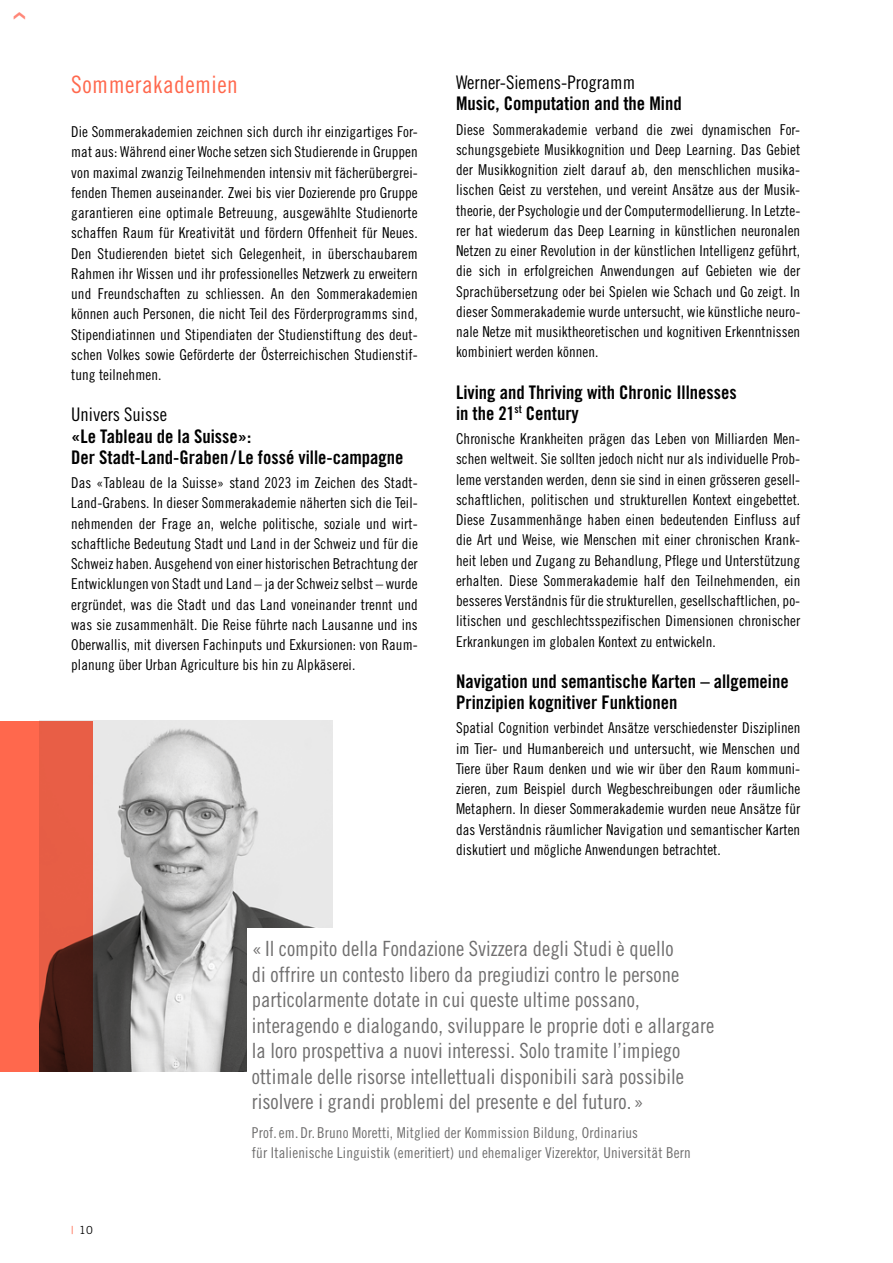
<style>
.page{position:relative;width:893px;height:1263px;background:#fff}
.page>*{position:absolute;margin:0;border:0;box-sizing:border-box;transform-origin:0 0}
.t1{font:24px "Trade Gothic Cond Eighteen";letter-spacing:.02em;color:#ff684d}
.t2{font:21px/25.5px "Trade Gothic LT Pro Cn 18";color:#706f6f}
.t3{font:18.75px/21px "Trade Gothic Bold Cond Twenty";color:#000}
.t4{font:18.75px "Trade Gothic Cond Eighteen";color:#000}
.t5{font:15px/20.2px "Trade Gothic Cond Eighteen";letter-spacing:.005em;color:#000;text-align:justify}
.t6{font:15px/20.2px "Trade Gothic Cond Eighteen";letter-spacing:.01em;color:#706f6f}
.t7{font:11.1px "Trade Gothic";color:#000}
.s1{font-family:"Trade Gothic Cond Eighteen";color:#ff684d}
</style>
<div class="page">
<img style="left:92px;top:721px;width:241px;height:350px">
<div style="left:248px;top:928px;width:493px;height:269px;background:#fff"></div>
<svg style="left:0;top:721px;width:92px;height:350px;background:#d3553f"></svg>
<h1 class="t1" style="left:71px;top:70px;width:168px">Sommerakademien</h1>
<p class="t5" style="left:71px;top:122px;width:348px">Die Sommerakademien zeichnen sich durch ihr einzigartiges For&shy;mat aus: Während einer Woche setzen sich Studierende in Gruppen von maximal zwanzig Teilnehmenden intensiv mit fächerübergrei&shy;fenden Themen auseinander. Zwei bis vier Dozierende pro Gruppe garantieren eine optimale Betreuung, ausgewählte Studienorte schaffen Raum für Kreativität und fördern Offenheit für Neues.<br>Den Studierenden bietet sich Gelegenheit, in überschaubarem Rahmen ihr Wissen und ihr professionelles Netzwerk zu erweitern und Freundschaften zu schliessen. An den Sommerakademien können auch Personen, die nicht Teil des Förderprogramms sind, Stipendiatinnen und Stipendiaten der Studienstiftung des deut&shy;schen Volkes sowie Geförderte der Österreichischen Studienstif&shy;tung teilnehmen.</p>
<p class="t4" style="left:71px;top:404px;width:97px">Univers Suisse</p>
<p class="t3" style="left:71px;top:425px;width:334px">«Le Tableau de la Suisse»:<br>Der Stadt-Land-Graben /Le fossé ville-campagne</p>
<p class="t5" style="left:71px;top:472px;width:348px">Das «Tableau de la Suisse» stand 2023 im Zeichen des Stadt-Land-Grabens. In dieser Sommerakademie näherten sich die Teil&shy;nehmenden der Frage an, welche politische, soziale und wirt&shy;schaftliche Bedeutung Stadt und Land in der Schweiz und für die Schweiz haben. Ausgehend von einer historischen Betrachtung der Entwicklungen von Stadt und Land – ja der Schweiz selbst – wurde ergründet, was die Stadt und das Land voneinander trennt und was sie zusammenhält. Die Reise führte nach Lausanne und ins Oberwallis, mit diversen Fachinputs und Exkursionen: von Raum&shy;planung über Urban Agriculture bis hin zu Alpkäserei.</p>
<p class="t4" style="left:456px;top:71px;width:181px">Werner-Siemens-Programm</p>
<p class="t3" style="left:456px;top:93px;width:227px">Music, Computation and the Mind</p>
<p class="t5" style="left:456px;top:119px;width:346px">Diese Sommerakademie verband die zwei dynamischen For&shy;schungsgebiete Musikkognition und Deep Learning. Das Gebiet der Musikkognition zielt darauf ab, den menschlichen musika&shy;lischen Geist zu verstehen, und vereint Ansätze aus der Musik&shy;theorie, der Psychologie und der Computermodellierung. In Letzte&shy;rer hat wiederum das Deep Learning in künstlichen neuronalen Netzen zu einer Revolution in der künstlichen Intelligenz geführt, die sich in erfolgreichen Anwendungen auf Gebieten wie der Sprachübersetzung oder bei Spielen wie Schach und Go zeigt. In dieser Sommerakademie wurde untersucht, wie künstliche neuro&shy;nale Netze mit musiktheoretischen und kognitiven Erkenntnissen kombiniert werden können.</p>
<p class="t3" style="left:456px;top:381px;width:282px">Living and Thriving with Chronic Illnesses in the 21<sup>st</sup> Century</p>
<p class="t5" style="left:456px;top:428px;width:346px">Chronische Krankheiten prägen das Leben von Milliarden Men&shy;schen weltweit. Sie sollten jedoch nicht nur als individuelle Prob&shy;leme verstanden werden, denn sie sind in einen grösseren gesell&shy;schaftlichen, politischen und strukturellen Kontext eingebettet.<br>Diese Zusammenhänge haben einen bedeutenden Einfluss auf die Art und Weise, wie Menschen mit einer chronischen Krank&shy;heit leben und Zugang zu Behandlung, Pflege und Unterstützung erhalten. Diese Sommerakademie half den Teilnehmenden, ein besseres Verständnis für die strukturellen, gesellschaftlichen, po&shy;litischen und geschlechtsspezifischen Dimensionen chronischer Erkrankungen im globalen Kontext zu entwickeln.</p>
<p class="t3" style="left:456px;top:671px;width:334px">Navigation und semantische Karten – allgemeine<br>Prinzipien kognitiver Funktionen</p>
<p class="t5" style="left:456px;top:718px;width:346px">Spatial Cognition verbindet Ansätze verschiedenster Disziplinen im Tier- und Humanbereich und untersucht, wie Menschen und Tiere über Raum denken und wie wir über den Raum kommuni&shy;zieren, zum Beispiel durch Wegbeschreibungen oder räumliche Metaphern. In dieser Sommerakademie wurden neue Ansätze für das Verständnis räumlicher Navigation und semantischer Karten diskutiert und mögliche Anwendungen betrachtet.</p>
<p class="t7" style="left:71px;top:1224px;width:23px"><span class="s1">|</span> 10</p>
<p class="t2" style="left:252px;top:936px;width:464px">«Il compito della Fondazione Svizzera degli Studi è quello<br>di offrire un contesto libero da pregiudizi contro le persone particolarmente dotate in cui queste ultime possano, interagendo e dialogando, sviluppare le proprie doti e allargare la loro prospettiva a nuovi interessi. Solo tramite l’impiego ottimale delle risorse intellettuali disponibili sarà possibile risolvere i grandi problemi del presente e del futuro.»</p>
<p class="t6" style="left:252px;top:1122px;width:440px">Prof.em. Dr. Bruno Moretti, Mitglied der Kommission Bildung, Ordinarius<br>für Italienische Linguistik (emeritiert) und ehemaliger Vizerektor, Universität Bern</p>
</div>
